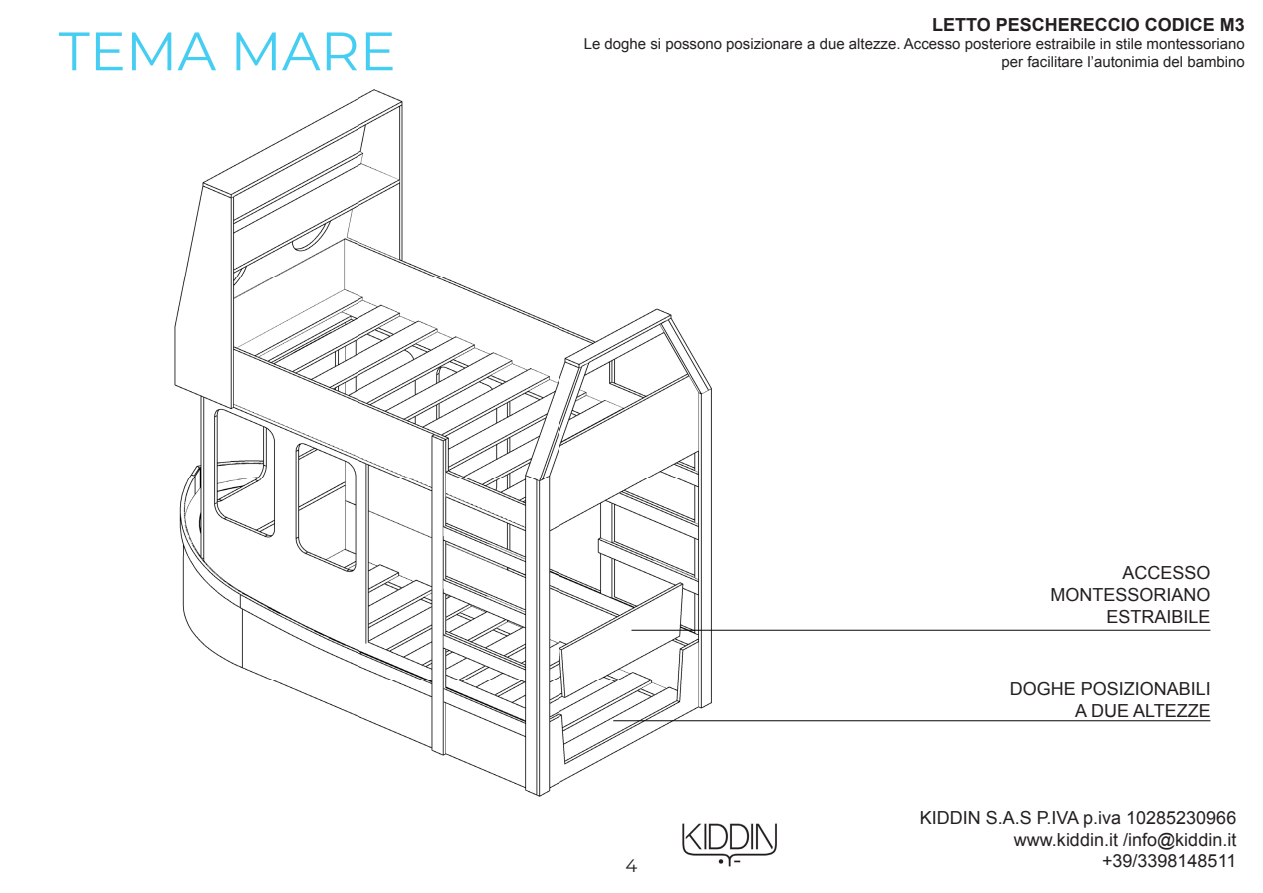
<style>
.page{position:relative;width:1263px;height:893px;background:#fff}
.page>*{position:absolute;margin:0;border:0;box-sizing:border-box;transform-origin:0 0}
.t1{font:54px "Montserrat";color:#46cdf2}
.t2{font:18px/21.6px "Arial";color:#231f20;text-align:right}
.t3{font:700 18px "Arial";color:#231f20}
.t4{font:18px "Montserrat";color:#231f20}
.t5{font:15px/18px "Arial";color:#231f20;text-align:right}
</style>
<div class="page">
<img style="left:174px;top:89px;width:960px;height:708px">
<img style="left:682px;top:823px;width:95px;height:44px">
<hr style="left:631px;top:630px;width:579px;height:1px;background:#040503">
<hr style="left:613px;top:720px;width:597px;height:1px;background:#040503">
<p class="t1" style="left:59px;top:14px;width:339px">TEMA MARE</p>
<p class="t3" style="left:932px;top:13px;width:314px">LETTO PESCHERECCIO CODICE M3</p>
<p class="t5" style="left:584px;top:35px;width:663px">Le doghe si possono posizionare a due altezze. Accesso posteriore estraibile in stile montessoriano per facilitare l’autonimia del bambino</p>
<p class="t4" style="left:625px;top:853px;width:13px">4</p>
<p class="t2" style="left:1122px;top:562px;width:90px">ACCESSO</p>
<p class="t2" style="left:1050px;top:584px;width:162px">MONTESSORIANO</p>
<p class="t2" style="left:1106px;top:606px;width:106px">ESTRAIBILE</p>
<p class="t2" style="left:1010px;top:678px;width:203px">DOGHE POSIZIONABILI<br>A DUE ALTEZZE</p>
<p class="t2" style="left:920px;top:807px;width:318px">KIDDIN S.A.S P.IVA p.iva 10285230966 www.kiddin.it /info@kiddin.it +39/3398148511</p>
</div>
